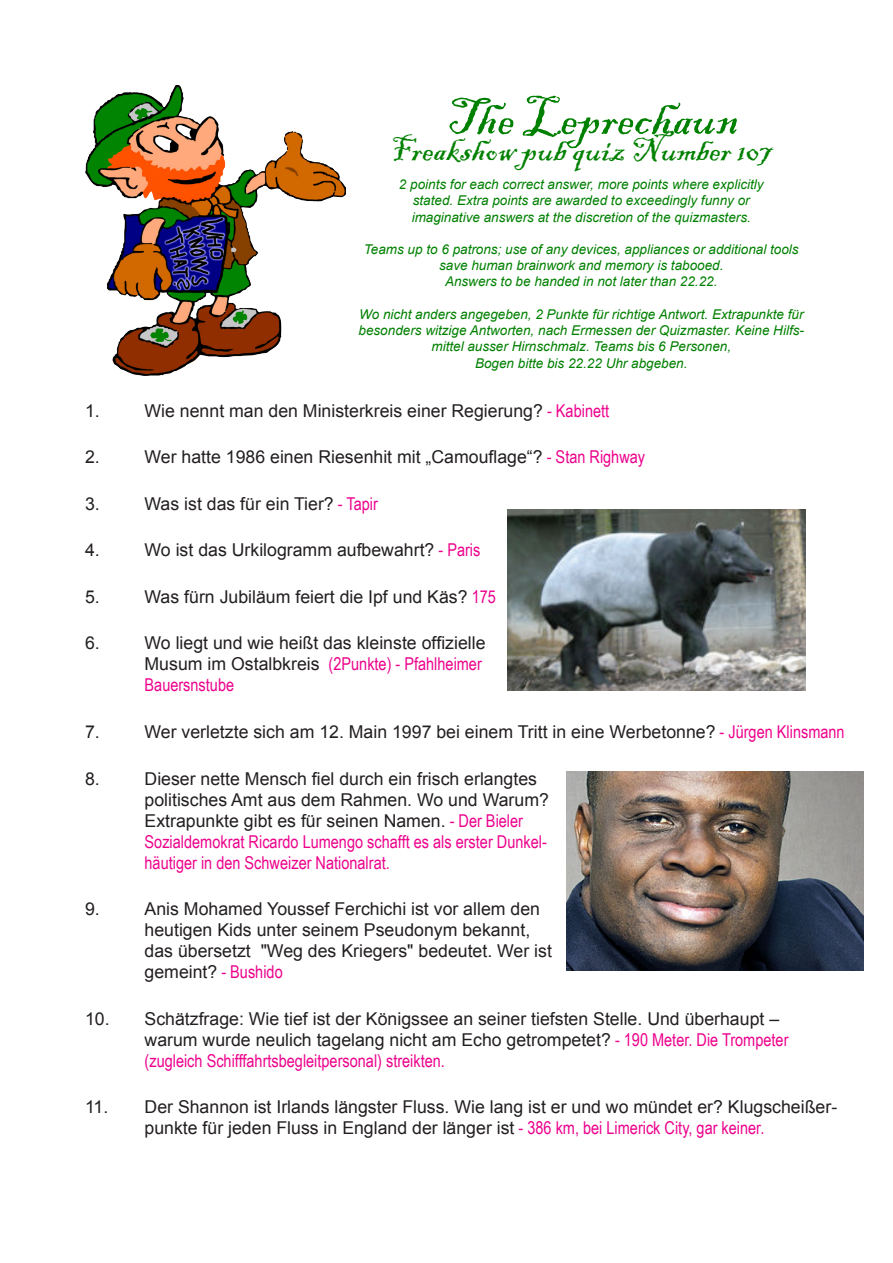
<style>
.page{position:relative;width:893px;height:1263px;background:#fff}
.page>*{position:absolute;margin:0;border:0;box-sizing:border-box;transform-origin:0 0}
.Quiz_Title{font:54px "Blackadder ITC";color:#008000}
.Quiz_Title-2{font:36px "Blackadder ITC";color:#008000}
.Quiz_Question{font:17.7px/21px "Arial";color:#231f20}
.Quiz_Red_Info_small{font:italic 13.5px/16.2px "Arial";color:#008000;text-align:center}
.s1{font-family:"Arial Narrow";color:#ed028c}
</style>
<div class="page">
<img style="left:507px;top:510px;width:298px;height:181px">
<img style="left:567px;top:772px;width:296px;height:198px">
<img style="left:85px;top:85px;width:260px;height:291px">
<p class="Quiz_Title" style="left:447px;top:85px;width:293px">The Leprechaun</p>
<p class="Quiz_Title-2" style="left:390px;top:128px;width:385px">Freakshow pub quiz Number 107</p>
<p class="Quiz_Red_Info_small" style="left:399px;top:177px;width:366px">2 points for each correct answer, more points where explicitly</p>
<p class="Quiz_Red_Info_small" style="left:413px;top:193px;width:338px">stated. Extra points are awarded to exceedingly funny or</p>
<p class="Quiz_Red_Info_small" style="left:412px;top:209px;width:341px">imaginative answers at the discretion of the quizmasters.</p>
<p class="Quiz_Red_Info_small" style="left:364px;top:241px;width:436px">Teams up to 6 patrons; use of any devices, appliances or additional tools save human brainwork and memory is tabooed.</p>
<p class="Quiz_Red_Info_small" style="left:445px;top:274px;width:274px">Answers to be handed in not later than 22.22.</p>
<p class="Quiz_Red_Info_small" style="left:359px;top:306px;width:447px">Wo nicht anders angegeben, 2 Punkte für richtige Antwort. Extrapunkte für besonders witzige Antworten, nach Ermessen der Quizmaster. Keine Hilfs&shy;mittel ausser Hirnschmalz. Teams bis 6 Personen,<br>Bogen bitte bis 22.22 Uhr abgeben.</p>
<p class="Quiz_Question" style="left:85px;top:400px;width:16px">1.</p>
<p class="Quiz_Question" style="left:145px;top:400px;width:466px">Wie nennt man den Ministerkreis einer Regierung? <span class="s1">- Kabinett</span></p>
<p class="Quiz_Question" style="left:85px;top:447px;width:16px">2.</p>
<p class="Quiz_Question" style="left:145px;top:447px;width:502px">Wer hatte 1986 einen Riesenhit mit „Camouflage“? <span class="s1">- Stan Righway</span></p>
<p class="Quiz_Question" style="left:85px;top:493px;width:16px">3.</p>
<p class="Quiz_Question" style="left:145px;top:493px;width:235px">Was ist das für ein Tier? <span class="s1">- Tapir</span></p>
<p class="Quiz_Question" style="left:85px;top:540px;width:16px">4.</p>
<p class="Quiz_Question" style="left:145px;top:540px;width:337px">Wo ist das Urkilogramm aufbewahrt? <span class="s1">- Paris</span></p>
<p class="Quiz_Question" style="left:85px;top:586px;width:16px">5.</p>
<p class="Quiz_Question" style="left:145px;top:586px;width:353px">Was fürn Jubiläum feiert die Ipf und Käs? <span class="s1">175</span></p>
<p class="Quiz_Question" style="left:85px;top:633px;width:16px">6.</p>
<p class="Quiz_Question" style="left:145px;top:633px;width:343px">Wo liegt und wie heißt das kleinste offizielle<br>Musum im Ostalbkreis <span class="s1">(2Punkte) - Pfahlheimer<br>Bauersnstube</span></p>
<p class="Quiz_Question" style="left:85px;top:721px;width:16px">7.</p>
<p class="Quiz_Question" style="left:145px;top:721px;width:702px">Wer verletzte sich am 12. Main 1997 bei einem Tritt in eine Werbetonne? <span class="s1">- Jürgen Klinsmann</span></p>
<p class="Quiz_Question" style="left:85px;top:768px;width:16px">8.</p>
<p class="Quiz_Question" style="left:145px;top:768px;width:406px">Dieser nette Mensch fiel durch ein frisch erlangtes politisches Amt aus dem Rahmen. Wo und Warum?<br>Extrapunkte gibt es für seinen Namen. <span class="s1">- Der Bieler Sozialdemokrat Ricardo Lumengo schafft es als erster Dunkel&shy;häutiger in den Schweizer Nationalrat.</span></p>
<p class="Quiz_Question" style="left:85px;top:898px;width:16px">9.</p>
<p class="Quiz_Question" style="left:145px;top:898px;width:409px">Anis Mohamed Youssef Ferchichi ist vor allem den heutigen Kids unter seinem Pseudonym bekannt, das übersetzt "Weg des Kriegers" bedeutet. Wer ist gemeint? <span class="s1">- Bushido</span></p>
<p class="Quiz_Question" style="left:145px;top:1008px;width:645px;text-indent:-60px">10. Schätzfrage: Wie tief ist der Königssee an seiner tiefsten Stelle. Und überhaupt – warum wurde neulich tagelang nicht am Echo getrompetet? <span class="s1">- 190 Meter. Die Trompeter (zugleich Schifffahrtsbegleitpersonal) streikten.</span></p>
<p class="Quiz_Question" style="left:145px;top:1096px;width:694px;text-indent:-60px">11. Der Shannon ist Irlands längster Fluss. Wie lang ist er und wo mündet er? Klugscheißer&shy;punkte für jeden Fluss in England der länger ist <span class="s1">- 386 km, bei Limerick City, gar keiner.</span></p>
</div>
